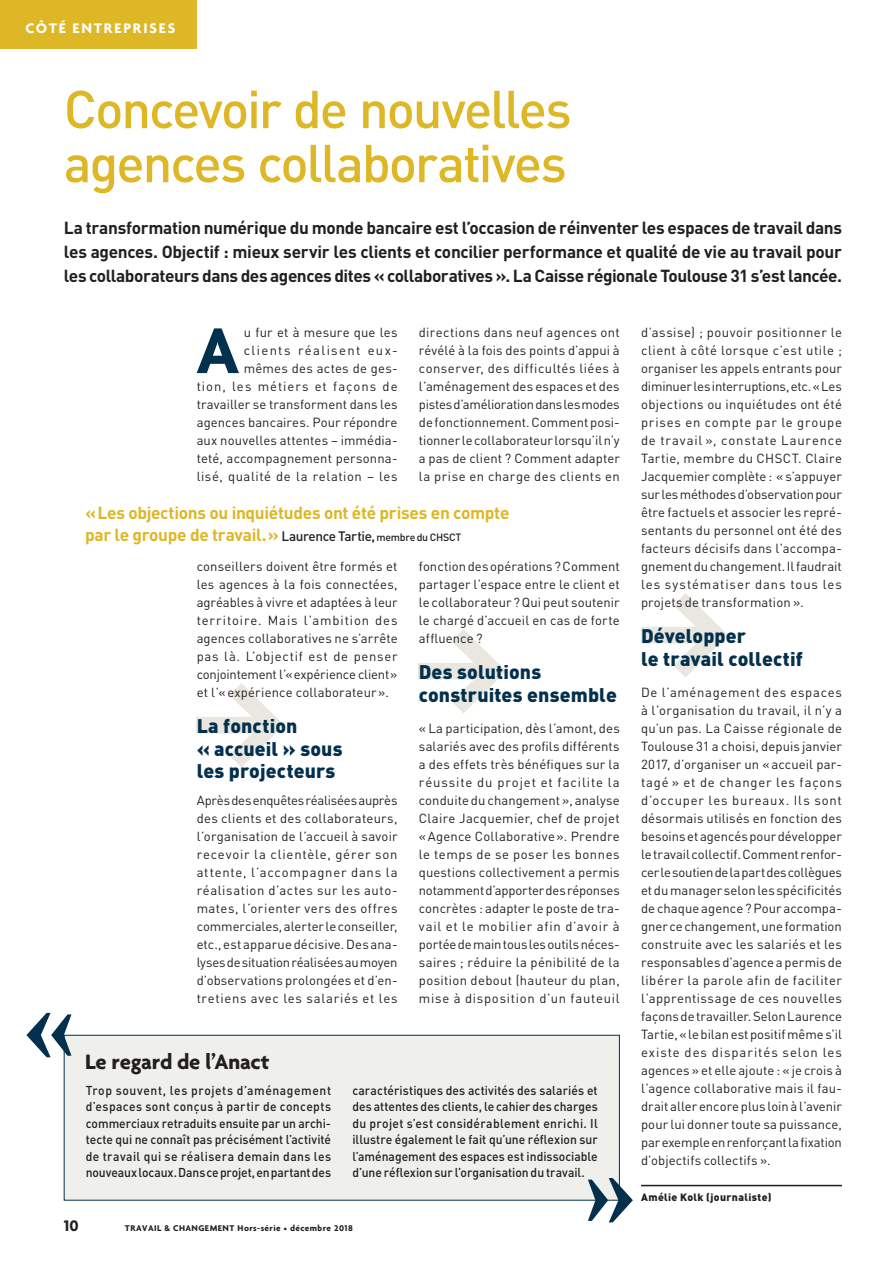
<style>
.page{position:relative;width:893px;height:1263px;background:#fff}
.page>*{position:absolute;margin:0;border:0;box-sizing:border-box;transform-origin:0 0}
.t1{font:700 69.45px "Agenda";color:#03304d}
.t2{font:500 52.5px/54px "DIN";letter-spacing:-.04em;color:#ddb725}
.t3{font:700 22.5px "Agenda";letter-spacing:-.01em;color:#231f20}
.t4{font:900 19.5px/22.5px "DIN";letter-spacing:.005em;color:#03304d}
.t5{font:700 17.25px/24px "DIN";letter-spacing:-.03em;color:#231f20;text-align:justify}
.t6{font:700 17.25px/22.5px "DIN";letter-spacing:-.02em;color:#ddb725}
.t7{font:700 16.5px "Agenda";color:#231f20}
.t8{font:700 15px "Agenda";letter-spacing:.12em;color:#fff}
.t9{font:13.05px/18px "DIN";letter-spacing:.015em;color:#231f20;text-align:justify}
.t10{font:500 12.75px/16.5px "DIN";color:#231f20;text-align:justify;scale:.95 1}
.t11{font:900 10.5px "DIN";letter-spacing:.035em;color:#231f20}
.t12{font:700 9px "Agenda";letter-spacing:.05em;color:#231f20}
.s1{font-weight:500;font-size:13.5px;color:#231f20}
.s2{font-weight:500;font-size:10.5px;color:#231f20}
.s3{font-size:7.5px}
</style>
<div class="page">
<img style="left:419px;top:629px;width:86px;height:84px">
<img style="left:641px;top:593px;width:86px;height:84px">
<img style="left:197px;top:683px;width:86px;height:84px">
<div style="left:0;top:0;width:197px;height:49px;background:#ddb725"></div>
<hr style="left:641px;top:1185px;width:201px;height:1px;background:#231f20">
<div style="left:64px;top:1035px;width:555px;height:165px;background:#eff0ec"></div>
<div style="left:64px;top:1035px;width:556px;height:165px;border:1px solid #03304d"></div>
<svg style="left:26px;top:1013px;width:45px;height:44px"></svg>
<svg style="left:588px;top:1178px;width:45px;height:44px"></svg>
<p class="t8" style="left:26px;top:22px;width:151px">CÔTÉ ENTREPRISES</p>
<h2 class="t2" style="left:64px;top:88px;width:509px">Concevoir de nouvelles agences collaboratives</h2>
<p class="t5" style="left:64px;top:218px;width:780px">La transformation numérique du monde bancaire est l’occasion de réinventer les espaces de travail dans les agences. Objectif : mieux servir les clients et concilier performance et qualité de vie au travail pour les collaborateurs dans des agences dites « collaboratives ». La Caisse régionale Toulouse 31 s’est lancée.</p>
<p class="t9" style="left:197px;top:325px;width:202px;text-align:right">u fur et à mesure que les clients réalisent eux&shy;mêmes des actes de ges-<br>tion, les métiers et façons de travailler se transforment dans les agences bancaires. Pour répondre aux nouvelles attentes – immédia&shy;teté, accompagnement personna&shy;lisé, qualité de la relation – les</p>
<h1 class="t1" style="left:196px;top:323px;width:45px">A</h1>
<p class="t9" style="left:419px;top:325px;width:202px">directions dans neuf agences ont révélé à la fois des points d’appui à conserver, des difficultés liées à l’aménagement des espaces et des pistes d’amélioration dans les modes de fonctionnement. Comment posi&shy;tionner le collaborateur lorsqu’il n’y a pas de client ? Comment adapter la prise en charge des clients en</p>
<h3 class="t6" style="left:85px;top:503px;width:426px">« Les objections ou inquiétudes ont été prises en compte par le groupe de travail. » <span class="s1">Laurence Tartie,</span> <span class="s2">membre du CHSCT</span></h3>
<p class="t9" style="left:197px;top:559px;width:202px">conseillers doivent être formés et les agences à la fois connectées, agréables à vivre et adaptées à leur territoire. Mais l’ambition des agences collaboratives ne s’arrête pas là. L’objectif est de penser conjointement l’« expérience client » et l’« expérience collaborateur ».</p>
<h3 class="t4" style="left:197px;top:717px;width:147px">La fonction<br>« accueil » sous les projecteurs</h3>
<p class="t9" style="left:197px;top:793px;width:202px">Après des enquêtes réalisées auprès des clients et des collaborateurs, l’organisation de l’accueil à savoir recevoir la clientèle, gérer son attente, l’accompagner dans la réalisation d’actes sur les auto&shy;mates, l’orienter vers des offres commerciales, alerter le conseiller, etc., est apparue décisive. Des ana&shy;lyses de situation réalisées au moyen d’observations prolongées et d’en&shy;tretiens avec les salariés et les</p>
<h3 class="t3" style="left:85px;top:1052px;width:186px">Le regard de l’Anact</h3>
<p class="t9" style="left:419px;top:559px;width:202px">fonction des opérations ? Comment partager l’espace entre le client et le collaborateur ? Qui peut soutenir le chargé d’accueil en cas de forte affluence ?</p>
<h3 class="t4" style="left:419px;top:663px;width:200px">Des solutions construites ensemble</h3>
<p class="t9" style="left:419px;top:721px;width:202px">« La participation, dès l’amont, des salariés avec des profils différents a des effets très bénéfiques sur la réussite du projet et facilite la conduite du changement », analyse Claire Jacquemier, chef de projet « Agence Collaborative ». Prendre le temps de se poser les bonnes questions collectivement a permis notamment d’apporter des réponses concrètes : adapter le poste de tra&shy;vail et le mobilier afin d’avoir à portée de main tous les outils néces&shy;saires ; réduire la pénibilité de la position debout (hauteur du plan, mise à disposition d’un fauteuil</p>
<p class="t10" style="left:86px;top:1083px;width:260px">Trop souvent, les projets d’aménagement d’espaces sont conçus à partir de concepts commerciaux retraduits ensuite par un archi&shy;tecte qui ne connaît pas précisément l’activité de travail qui se réalisera demain dans les nouveaux locaux. Dans ce projet, en partant des</p>
<p class="t10" style="left:352px;top:1083px;width:260px">caractéristiques des activités des salariés et des attentes des clients, le cahier des charges du projet s’est considérablement enrichi. Il illustre également le fait qu’une réflexion sur l’aménagement des espaces est indissociable d’une réflexion sur l’organisation du travail.</p>
<p class="t7" style="left:64px;top:1219px;width:16px">10</p>
<p class="t12" style="left:125px;top:1224px;width:229px">TRAVAIL &amp; CHANGEMENT Hors-série <span class="s3">•</span> décembre 2018</p>
<p class="t9" style="left:641px;top:325px;width:202px">d’assise) ; pouvoir positionner le client à côté lorsque c’est utile ; organiser les appels entrants pour diminuer les interruptions, etc. « Les objections ou inquiétudes ont été prises en compte par le groupe de travail », constate Laurence Tartie, membre du CHSCT. Claire Jacquemier complète : « s’appuyer sur les méthodes d’observation pour être factuels et associer les repré&shy;sentants du personnel ont été des facteurs décisifs dans l’accompa&shy;gnement du changement. Il faudrait les systématiser dans tous les projets de transformation ».</p>
<h3 class="t4" style="left:641px;top:627px;width:163px">Développer<br>le travail collectif</h3>
<p class="t9" style="left:641px;top:685px;width:202px">De l’aménagement des espaces à l’organisation du travail, il n’y a qu’un pas. La Caisse régionale de Toulouse 31 a choisi, depuis janvier 2017, d’organiser un « accueil par&shy;tagé » et de changer les façons d’occuper les bureaux. Ils sont désormais utilisés en fonction des besoins et agencés pour développer le travail collectif. Comment renfor&shy;cer le soutien de la part des collègues et du manager selon les spécificités de chaque agence ? Pour accompa&shy;gner ce changement, une formation construite avec les salariés et les responsables d’agence a permis de libérer la parole afin de faciliter l’apprentissage de ces nouvelles façons de travailler. Selon Laurence Tartie, « le bilan est positif même s’il existe des disparités selon les agences » et elle ajoute : « je crois à l’agence collaborative mais il fau&shy;drait aller encore plus loin à l’avenir pour lui donner toute sa puissance, par exemple en renforçant la fixation d’objectifs collectifs ».</p>
<p class="t11" style="left:641px;top:1193px;width:132px">Amélie Kolk (journaliste)</p>
</div>
